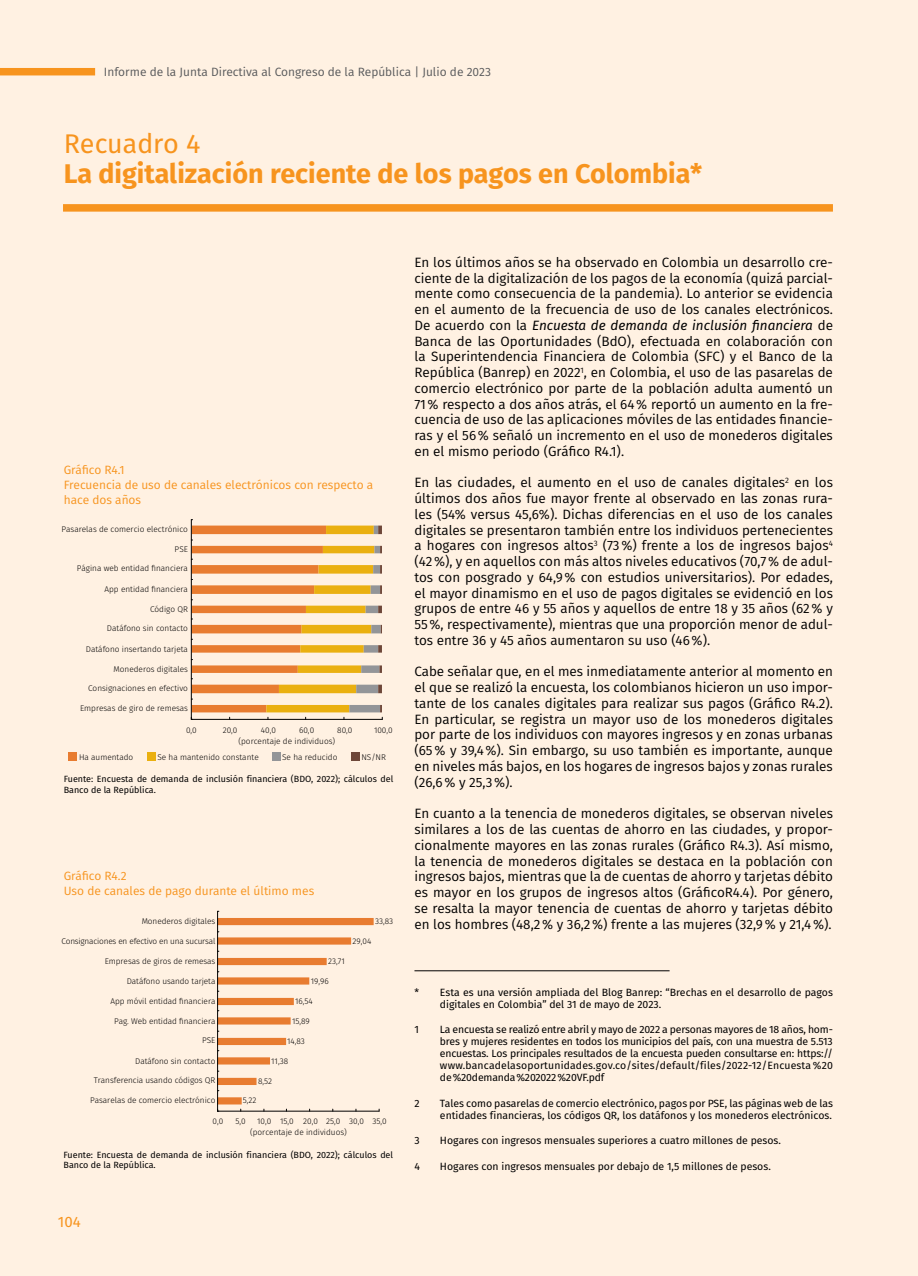
<style>
.page{position:relative;width:918px;height:1276px;background:#fff1e2}
.page>*{position:absolute;margin:0;border:0;box-sizing:border-box;transform-origin:0 0}
.t1{font:700 27px "Fira Sans";color:#f7941e}
.t2{font:27px "Fira Sans";color:#f7941e}
.t3{font:15px "Fira Sans";color:#f7941e}
.t4{font:13.5px/15.8px "Fira Sans";color:#000;text-align:justify}
.t5{font:12px/15px "Fira Sans";color:#f7941e}
.t6{font:12px "Fira Sans";color:#58595b}
.t7{font:10.5px/12px "Fira Sans";color:#000}
.t8{font:9px/10.5px "Fira Sans";color:#000}
.t9{font:300 8.25px "Fira Sans";color:#000}
.t10{font:300 8.25px "Fira Sans";letter-spacing:-.02em;color:#000}
.s1{font-style:italic}
</style>
<div class="page">
<div style="left:63px;top:204px;width:770px;height:8px;background:#f7941e"></div>
<hr style="left:414px;top:970px;width:256px;height:1px;background:#000">
<svg style="left:191px;top:519px;width:192px;height:201px"></svg>
<div style="left:69px;top:752px;width:8px;height:8px;background:#e87c30"></div>
<div style="left:147px;top:752px;width:9px;height:8px;background:#eab010"></div>
<div style="left:272px;top:752px;width:9px;height:8px;background:#939598"></div>
<div style="left:351px;top:752px;width:9px;height:8px;background:#6e4739"></div>
<hr style="left:217px;top:911px;width:1px;height:200px;background:#000">
<svg style="left:217px;top:918px;width:163px;height:194px"></svg>
<div style="left:0;top:68px;width:95px;height:7px;background:#f7941e"></div>
<p class="t6" style="left:104px;top:63px;width:388px">Informe de la Junta Directiva al Congreso de la República | Julio de 2023</p>
<h1 class="t2" style="left:64px;top:123px;width:138px">Recuadro 4</h1>
<h1 class="t1" style="left:64px;top:151px;width:640px">La digitalización reciente de los pagos en Colombia*</h1>
<p class="t5" style="left:64px;top:461px;width:311px">Gráfico R4.1<br>Frecuencia de uso de canales electrónicos con respecto a hace dos años</p>
<p class="t9" style="left:62px;top:523px;width:128px">Pasarelas de comercio electrónico</p>
<p class="t9" style="left:175px;top:543px;width:15px">PSE</p>
<p class="t9" style="left:77px;top:563px;width:113px">Página web entidad financiera</p>
<p class="t9" style="left:105px;top:583px;width:85px">App entidad financiera</p>
<p class="t9" style="left:150px;top:603px;width:39px">Código QR</p>
<p class="t9" style="left:107px;top:622px;width:83px">Datáfono sin contacto</p>
<p class="t9" style="left:86px;top:643px;width:104px">Datáfono insertando tarjeta</p>
<p class="t9" style="left:114px;top:663px;width:76px">Monederos digitales</p>
<p class="t9" style="left:88px;top:682px;width:101px">Consignaciones en efectivo</p>
<p class="t9" style="left:80px;top:702px;width:109px">Empresas de giro de remesas</p>
<p class="t9" style="left:186px;top:724px;width:12px">0,0</p>
<p class="t9" style="left:223px;top:724px;width:16px">20,0</p>
<p class="t9" style="left:261px;top:724px;width:17px">40,0</p>
<p class="t9" style="left:299px;top:724px;width:17px">60,0</p>
<p class="t9" style="left:337px;top:724px;width:17px">80,0</p>
<p class="t9" style="left:374px;top:724px;width:20px">100,0</p>
<p class="t9" style="left:239px;top:735px;width:98px">(porcentaje de individuos)</p>
<p class="t9" style="left:79px;top:751px;width:56px">Ha aumentado</p>
<p class="t9" style="left:157px;top:751px;width:103px">Se ha mantenido constante</p>
<p class="t9" style="left:282px;top:751px;width:57px">Se ha reducido</p>
<p class="t9" style="left:361px;top:751px;width:26px">NS/NR</p>
<p class="t8" style="left:64px;top:773px;width:331px">Fuente: Encuesta de demanda de inclusión financiera (BDO, 2022); cálculos del<br>Banco de la República.</p>
<p class="t5" style="left:64px;top:868px;width:252px">Gráfico R4.2<br>Uso de canales de pago durante el último mes</p>
<p class="t9" style="left:142px;top:915px;width:75px">Monederos digitales</p>
<p class="t10" style="left:61px;top:935px;width:155px">Consignaciones en efectivo en una sucursal</p>
<p class="t9" style="left:105px;top:955px;width:112px">Empresas de giros de remesas</p>
<p class="t9" style="left:328px;top:955px;width:18px">23,71</p>
<p class="t9" style="left:127px;top:974px;width:90px">Datáfono usando tarjeta</p>
<p class="t9" style="left:311px;top:974px;width:19px">19,96</p>
<p class="t9" style="left:111px;top:995px;width:106px">App móvil entidad financiera</p>
<p class="t9" style="left:295px;top:995px;width:19px">16,54</p>
<p class="t9" style="left:114px;top:1014px;width:103px">Pag. Web entidad financiera</p>
<p class="t9" style="left:292px;top:1014px;width:19px">15,89</p>
<p class="t9" style="left:202px;top:1034px;width:15px">PSE</p>
<p class="t9" style="left:287px;top:1035px;width:19px">14,83</p>
<p class="t9" style="left:135px;top:1054px;width:82px">Datáfono sin contacto</p>
<p class="t9" style="left:271px;top:1054px;width:18px">11,38</p>
<p class="t9" style="left:94px;top:1074px;width:123px">Transferencia usando códigos QR</p>
<p class="t9" style="left:258px;top:1075px;width:16px">8,52</p>
<p class="t9" style="left:90px;top:1094px;width:127px">Pasarelas de comercio electrónico</p>
<p class="t9" style="left:243px;top:1094px;width:15px">5,22</p>
<p class="t9" style="left:375px;top:915px;width:20px">33,83</p>
<p class="t9" style="left:353px;top:935px;width:20px">29,04</p>
<p class="t9" style="left:212px;top:1115px;width:12px">0,0</p>
<p class="t9" style="left:236px;top:1115px;width:12px">5,0</p>
<p class="t9" style="left:257px;top:1115px;width:131px">10,0 15,0 20,0 25,0 30,0 35,0</p>
<p class="t9" style="left:250px;top:1126px;width:98px">(porcentaje de individuos)</p>
<p class="t8" style="left:64px;top:1149px;width:331px">Fuente: Encuesta de demanda de inclusión financiera (BDO, 2022); cálculos del<br>Banco de la República.</p>
<p class="t3" style="left:58px;top:1210px;width:24px">104</p>
<p class="t4" style="left:414px;top:254px;width:420px">En los últimos años se ha observado en Colombia un desarrollo cre&shy;ciente de la digitalización de los pagos de la economía (quizá parcial&shy;mente como consecuencia de la pandemia). Lo anterior se evidencia en el aumento de la frecuencia de uso de los canales electrónicos.<br>De acuerdo con la <span class="s1">Encuesta de demanda de inclusión financiera</span> de Banca de las Oportunidades (BdO), efectuada en colaboración con la Superintendencia Financiera de Colombia (SFC) y el Banco de la República (Banrep) en 2022<sup>1</sup>, en Colombia, el uso de las pasarelas de comercio electrónico por parte de la población adulta aumentó un 71% respecto a dos años atrás, el 64% reportó un aumento en la fre&shy;cuencia de uso de las aplicaciones móviles de las entidades financie&shy;ras y el 56% señaló un incremento en el uso de monederos digitales en el mismo periodo (Gráfico R4.1).</p>
<p class="t4" style="left:414px;top:474px;width:420px">En las ciudades, el aumento en el uso de canales digitales<sup>2</sup> en los últimos dos años fue mayor frente al observado en las zonas rura&shy;les (54% versus 45,6%). Dichas diferencias en el uso de los canales digitales se presentaron también entre los individuos pertenecientes a hogares con ingresos altos<sup>3</sup> (73%) frente a los de ingresos bajos<sup>4 </sup>(42%), y en aquellos con más altos niveles educativos (70,7% de adul&shy;tos con posgrado y 64,9% con estudios universitarios). Por edades, el mayor dinamismo en el uso de pagos digitales se evidenció en los grupos de entre 46 y 55 años y aquellos de entre 18 y 35 años (62% y 55%, respectivamente), mientras que una proporción menor de adul&shy;tos entre 36 y 45 años aumentaron su uso (46%).</p>
<p class="t4" style="left:414px;top:663px;width:420px">Cabe señalar que, en el mes inmediatamente anterior al momento en el que se realizó la encuesta, los colombianos hicieron un uso impor&shy;tante de los canales digitales para realizar sus pagos (Gráfico R4.2).<br>En particular, se registra un mayor uso de los monederos digitales por parte de los individuos con mayores ingresos y en zonas urbanas (65% y 39,4%). Sin embargo, su uso también es importante, aunque en niveles más bajos, en los hogares de ingresos bajos y zonas rurales (26,6% y 25,3%).</p>
<p class="t4" style="left:414px;top:805px;width:420px">En cuanto a la tenencia de monederos digitales, se observan niveles similares a los de las cuentas de ahorro en las ciudades, y propor&shy;cionalmente mayores en las zonas rurales (Gráfico R4.3). Así mismo, la tenencia de monederos digitales se destaca en la población con ingresos bajos, mientras que la de cuentas de ahorro y tarjetas débito es mayor en los grupos de ingresos altos (GráficoR4.4). Por género, se resalta la mayor tenencia de cuentas de ahorro y tarjetas débito en los hombres (48,2% y 36,2%) frente a las mujeres (32,9% y 21,4%).</p>
<p class="t7" style="left:440px;top:986px;width:394px;text-indent:-26px">* Esta es una versión ampliada del Blog Banrep: “Brechas en el desarrollo de pagos digitales en Colombia” del 31 de mayo de 2023.</p>
<p class="t7" style="left:414px;top:1023px;width:6px">1</p>
<p class="t7" style="left:440px;top:1023px;width:394px;text-align:justify">La encuesta se realizó entre abril y mayo de 2022 a personas mayores de 18 años, hom&shy;bres y mujeres residentes en todos los municipios del país, con una muestra de 5.513 encuestas. Los principales resultados de la encuesta pueden consultarse en: https:// www.bancadelasoportunidades.gov.co/sites/default/files/2022-12/Encuesta %20 de%20demanda%202022%20VF.pdf</p>
<p class="t7" style="left:414px;top:1096px;width:7px">2</p>
<p class="t7" style="left:440px;top:1096px;width:394px">Tales como pasarelas de comercio electrónico, pagos por PSE, las páginas web de las entidades financieras, los códigos QR, los datáfonos y los monederos electrónicos.</p>
<p class="t7" style="left:414px;top:1134px;width:7px">3</p>
<p class="t7" style="left:440px;top:1134px;width:343px">Hogares con ingresos mensuales superiores a cuatro millones de pesos.</p>
<p class="t7" style="left:414px;top:1159px;width:7px">4</p>
<p class="t7" style="left:440px;top:1159px;width:332px">Hogares con ingresos mensuales por debajo de 1,5 millones de pesos.</p>
</div>
